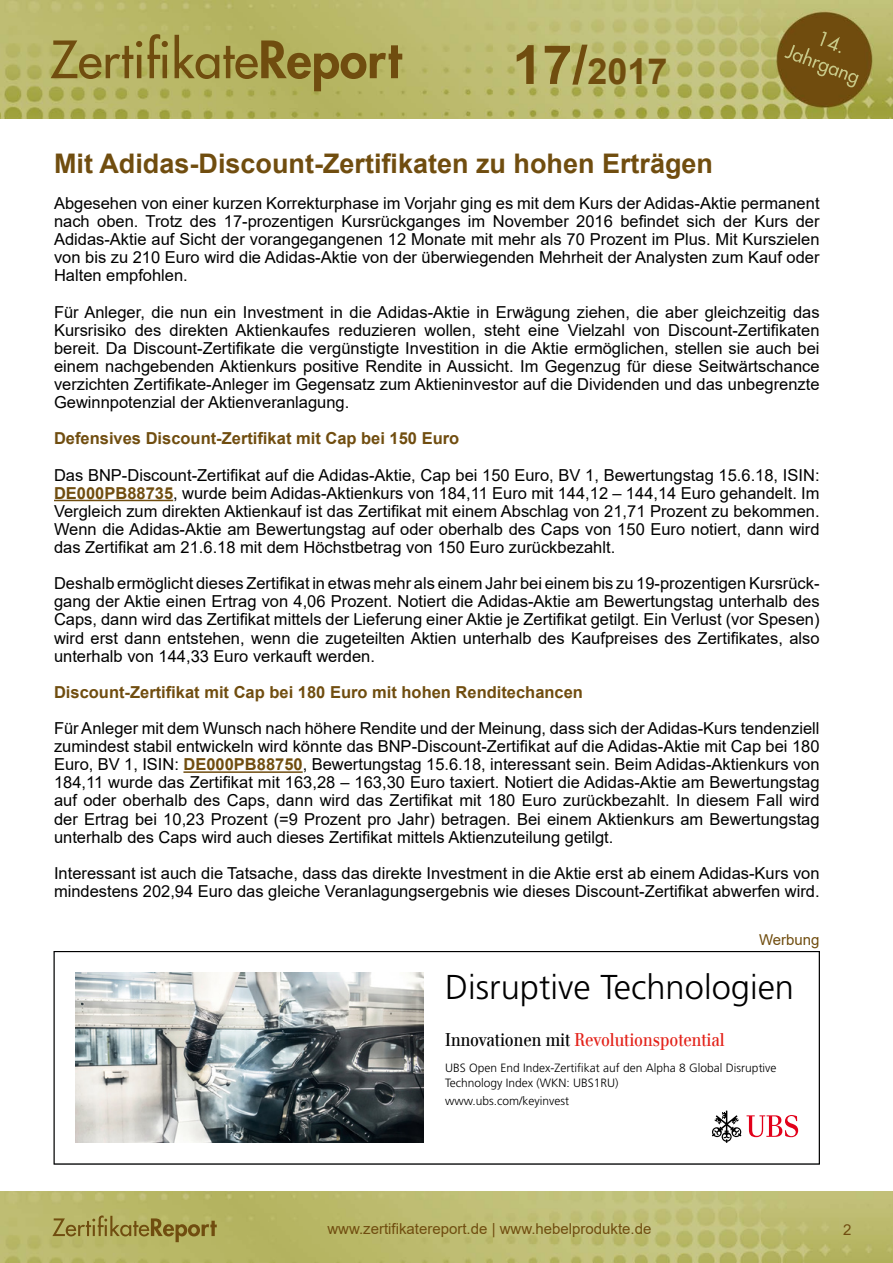
<style>
.page{position:relative;width:893px;height:1263px;background:#fff}
.page>*{position:absolute;margin:0;border:0;box-sizing:border-box;transform-origin:0 0}
.t1{font:700 36px "Arial";color:#704d0f}
.t2{font:300 34.5px "Frutiger LT Std";color:#000}
.t3{font:700 27px "Arial";color:#704d0f}
.t4{font:18px "UBS Headline";color:#e32119}
.t5{font:16.5px/18.1px "Arial";color:#000;text-align:justify}
.t6{font:700 16.5px "Arial";color:#704d0f}
.t7{font:15px "Arial";color:#704d0f}
.t8{font:300 12px/14.4px "Frutiger LT Std";color:#000}
.s1{font-size:54px}
.s2{font-weight:700;color:#704d0f}
.s3{color:#000}
</style>
<div class="page">
<img style="left:0;top:1192px;width:893px;height:71px">
<img style="left:0;top:0;width:893px;height:119px">
<hr style="left:54px;top:500px;width:119px;height:1px;background:#704d0f">
<hr style="left:183px;top:771px;width:120px;height:2px;background:#704d0f">
<img style="left:75px;top:973px;width:349px;height:170px">
<svg style="left:712px;top:1110px;width:86px;height:33px"></svg>
<div style="left:54px;top:951px;width:766px;height:213px;border:1px solid #000"></div>
<h1 class="t1" style="left:512px;top:46px;width:157px"><span class="s1">17/</span>2017</h1>
<h3 class="t3" style="left:54px;top:144px;width:661px">Mit Adidas-Discount-Zertifikaten zu hohen Erträgen</h3>
<p class="t5" style="left:54px;top:194px;width:767px">Abgesehen von einer kurzen Korrekturphase im Vorjahr ging es mit dem Kurs der Adidas-Aktie permanent nach oben. Trotz des 17-prozentigen Kursrückganges im November 2016 befindet sich der Kurs der Adidas-Aktie auf Sicht der vorangegangenen 12 Monate mit mehr als 70 Prozent im Plus. Mit Kurszielen von bis zu 210 Euro wird die Adidas-Aktie von der überwiegenden Mehrheit der Analysten zum Kauf oder Halten empfohlen.</p>
<p class="t5" style="left:54px;top:303px;width:767px">Für Anleger, die nun ein Investment in die Adidas-Aktie in Erwägung ziehen, die aber gleichzeitig das Kursrisiko des direkten Aktienkaufes reduzieren wollen, steht eine Vielzahl von Discount-Zertifikaten bereit. Da Discount-Zertifikate die vergünstigte Investition in die Aktie ermöglichen, stellen sie auch bei einem nachgebenden Aktienkurs positive Rendite in Aussicht. Im Gegenzug für diese Seitwärtschance verzichten Zertifikate-Anleger im Gegensatz zum Aktieninvestor auf die Dividenden und das unbegrenzte Gewinnpotenzial der Aktienveranlagung.</p>
<p class="t6" style="left:54px;top:427px;width:407px">Defensives Discount-Zertifikat mit Cap bei 150 Euro</p>
<p class="t5" style="left:54px;top:466px;width:767px">Das BNP-Discount-Zertifikat auf die Adidas-Aktie, Cap bei 150 Euro, BV 1, Bewertungstag 15.6.18, ISIN:<br><span class="s2">DE000PB88735</span>, wurde beim Adidas-Aktienkurs von 184,11 Euro mit 144,12 – 144,14 Euro gehandelt. Im Vergleich zum direkten Aktienkauf ist das Zertifikat mit einem Abschlag von 21,71 Prozent zu bekommen.<br>Wenn die Adidas-Aktie am Bewertungstag auf oder oberhalb des Caps von 150 Euro notiert, dann wird das Zertifikat am 21.6.18 mit dem Höchstbetrag von 150 Euro zurückbezahlt.</p>
<p class="t5" style="left:54px;top:574px;width:767px">Deshalb ermöglicht dieses Zertifikat in etwas mehr als einem Jahr bei einem bis zu 19-prozentigen Kursrück&shy;gang der Aktie einen Ertrag von 4,06 Prozent. Notiert die Adidas-Aktie am Bewertungstag unterhalb des Caps, dann wird das Zertifikat mittels der Lieferung einer Aktie je Zertifikat getilgt. Ein Verlust (vor Spesen) wird erst dann entstehen, wenn die zugeteilten Aktien unterhalb des Kaufpreises des Zertifikates, also unterhalb von 144,33 Euro verkauft werden.</p>
<p class="t6" style="left:54px;top:680px;width:531px">Discount-Zertifikat mit Cap bei 180 Euro mit hohen Renditechancen</p>
<p class="t5" style="left:54px;top:719px;width:767px">Für Anleger mit dem Wunsch nach höhere Rendite und der Meinung, dass sich der Adidas-Kurs tendenziell zumindest stabil entwickeln wird könnte das BNP-Discount-Zertifikat auf die Adidas-Aktie mit Cap bei 180<br>Euro, BV 1, ISIN: <span class="s2">DE000PB88750</span>, Bewertungstag 15.6.18, interessant sein. Beim Adidas-Aktienkurs von 184,11 wurde das Zertifikat mit 163,28 – 163,30 Euro taxiert. Notiert die Adidas-Aktie am Bewertungstag auf oder oberhalb des Caps, dann wird das Zertifikat mit 180 Euro zurückbezahlt. In diesem Fall wird der Ertrag bei 10,23 Prozent (=9 Prozent pro Jahr) betragen. Bei einem Aktienkurs am Bewertungstag unterhalb des Caps wird auch dieses Zertifikat mittels Aktienzuteilung getilgt.</p>
<p class="t5" style="left:54px;top:864px;width:767px">Interessant ist auch die Tatsache, dass das direkte Investment in die Aktie erst ab einem Adidas-Kurs von mindestens 202,94 Euro das gleiche Veranlagungsergebnis wie dieses Discount-Zertifikat abwerfen wird.</p>
<p class="t7" style="left:759px;top:930px;width:62px">Werbung</p>
<h2 class="t2" style="left:445px;top:967px;width:350px">Disruptive Technologien</h2>
<p class="t4" style="left:445px;top:1029px;width:281px"><span class="s3">Innovationen mit</span> Revolutionspotential</p>
<p class="t8" style="left:445px;top:1061px;width:333px">UBS Open End Index-Zertifikat auf den Alpha 8 Global Disruptive<br>Technology Index (WKN: UBS1RU)</p>
<p class="t8" style="left:445px;top:1093px;width:126px">www.ubs.com/keyinvest</p>
<p class="t7" style="left:327px;top:1218px;width:326px">www.zertifikatereport.de | www.hebelprodukte.de</p>
<p class="t7" style="left:843px;top:1219px;width:10px">2</p>
</div>
